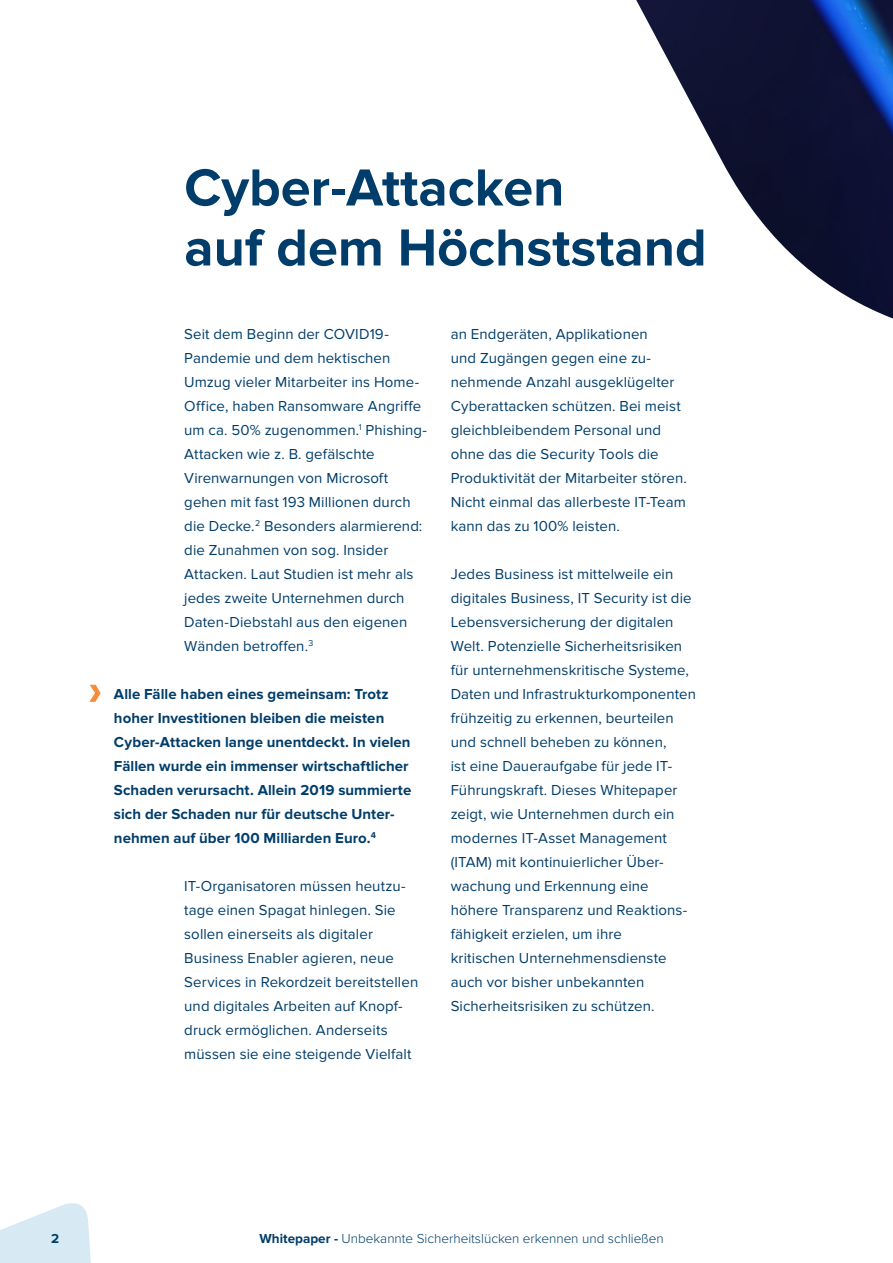
<style>
.page{position:relative;width:893px;height:1263px;background:#fff}
.page>*{position:absolute;margin:0;border:0;box-sizing:border-box;transform-origin:0 0}
.t1{font:700 54px/60px "Proxima Nova";color:#003d6a}
.t2{font:15px/24px "Proxima Nova";letter-spacing:.005em;color:#003d6a}
.t3{font:700 15px/24px "Proxima Nova";letter-spacing:.005em;color:#003d6a}
.t4{font:300 13.5px "Proxima Nova";color:#003d6a}
.t5{font:700 13.5px "Proxima Nova";color:#003d6a}
.s1{font-weight:700}
</style>
<div class="page">
<svg style="left:0;top:1203px;width:91px;height:60px"></svg>
<img style="left:636px;top:0;width:257px;height:318px">
<svg style="left:89px;top:685px;width:12px;height:17px"></svg>
<p class="t1" style="left:184px;top:159px;width:524px">Cyber-Attacken<br>auf dem Höchststand</p>
<p class="t2" style="left:184px;top:322px;width:244px">Seit dem Beginn der COVID19-<br>Pandemie und dem hektischen<br>Umzug vieler Mitarbeiter ins Home-<br>Office, haben Ransomware Angriffe um ca. 50% zugenommen.<sup>1</sup> Phishing-<br>Attacken wie z. B. gefälschte<br>Virenwarnungen von Microsoft gehen mit fast 193 Millionen durch die Decke.<sup>2</sup> Besonders alarmierend: die Zunahmen von sog. Insider<br>Attacken. Laut Studien ist mehr als jedes zweite Unternehmen durch<br>Daten-Diebstahl aus den eigenen<br>Wänden betroffen.<sup>3</sup></p>
<p class="t3" style="left:114px;top:682px;width:299px">Alle Fälle haben eines gemeinsam: Trotz hoher Investitionen bleiben die meisten Cyber-Attacken lange unentdeckt. In vielen Fällen wurde ein immenser wirtschaftlicher Schaden verursacht. Allein 2019 summierte sich der Schaden nur für deutsche Unter&shy;nehmen auf über 100 Milliarden Euro.<sup>4</sup></p>
<p class="t2" style="left:184px;top:874px;width:235px">IT-Organisatoren müssen heutzu&shy;tage einen Spagat hinlegen. Sie sollen einerseits als digitaler Business Enabler agieren, neue Services in Rekordzeit bereitstellen und digitales Arbeiten auf Knopf&shy;druck ermöglichen. Anderseits müssen sie eine steigende Vielfalt</p>
<p class="t2" style="left:451px;top:322px;width:238px">an Endgeräten, Applikationen<br>und Zugängen gegen eine zu&shy;nehmende Anzahl ausgeklügelter<br>Cyberattacken schützen. Bei meist gleichbleibendem Personal und ohne das die Security Tools die<br>Produktivität der Mitarbeiter stören.<br>Nicht einmal das allerbeste IT-Team kann das zu 100% leisten.</p>
<p class="t2" style="left:451px;top:562px;width:247px">Jedes Business ist mittelweile ein digitales Business, IT Security ist die Lebensversicherung der digitalen Welt. Potenzielle Sicherheitsrisiken für unternehmenskritische Systeme, Daten und Infrastrukturkomponenten frühzeitig zu erkennen, beurteilen und schnell beheben zu können,<br>ist eine Daueraufgabe für jede IT-Führungskraft. Dieses Whitepaper zeigt, wie Unternehmen durch ein modernes IT-Asset Management (ITAM) mit kontinuierlicher Über&shy;wachung und Erkennung eine höhere Transparenz und Reaktions&shy;fähigkeit erzielen, um ihre<br>kritischen Unternehmensdienste auch vor bisher unbekannten Sicherheitsrisiken zu schützen.</p>
<p class="t5" style="left:51px;top:1230px;width:10px">2</p>
<p class="t4" style="left:259px;top:1228px;width:406px"><span class="s1">Whitepaper -</span> Unbekannte Sicherheitslücken erkennen und schließen</p>
</div>
